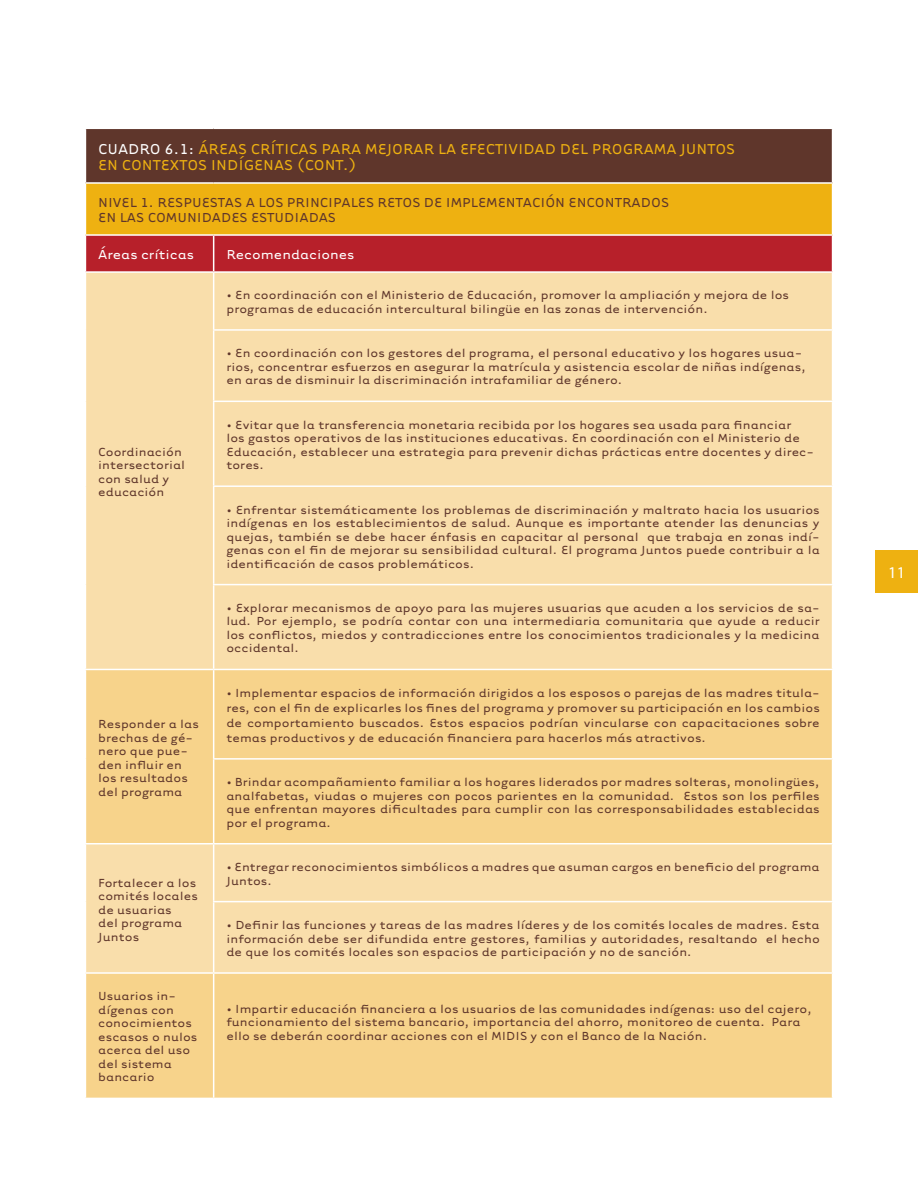
<style>
.page{position:relative;width:918px;height:1188px;background:#fff}
.page>*{position:absolute;margin:0;border:0;box-sizing:border-box;transform-origin:0 0}
.t1{font:16.5px "Tarzana Wide";color:#eeb111}
.t2{font:16.5px "Tarzana Wide";color:#fff}
.t3{font:16.5px "Myriad Pro";color:#fff}
.t4{font:15px "Tarzana Wide";color:#5f362b}
.t5{font:15px "Tarzana Wide";color:#fff}
.t6{font:13.5px/13.5px "Tarzana Wide";letter-spacing:.005em;color:#5f362b}
.s1{color:#fff}
</style>
<div class="page">
<div style="left:875px;top:551px;width:43px;height:42px;background:#eeb111"></div>
<div style="left:85px;top:128px;width:748px;height:55px;background:#5f362b"></div>
<div style="left:85px;top:183px;width:748px;height:52px;background:#eeb111"></div>
<div style="left:86px;top:236px;width:746px;height:35px;background:#b7202a"></div>
<div style="left:86px;top:273px;width:746px;height:396px;background:#f9deab"></div>
<svg style="left:86px;top:670px;width:746px;height:428px;background:#f7d695"></svg>
<hr style="left:85px;top:128px;width:129px;height:1px;background:#fff">
<hr style="left:85px;top:129px;width:1px;height:53px;background:#fff">
<hr style="left:214px;top:128px;width:619px;height:1px;background:#fff">
<hr style="left:832px;top:129px;width:1px;height:53px;background:#fff">
<hr style="left:85px;top:182px;width:129px;height:2px;background:#fff">
<hr style="left:85px;top:184px;width:1px;height:50px;background:#fff">
<hr style="left:214px;top:182px;width:619px;height:2px;background:#fff">
<hr style="left:85px;top:234px;width:129px;height:2px;background:#fff">
<hr style="left:85px;top:843px;width:129px;height:1px;background:#fff">
<hr style="left:85px;top:972px;width:129px;height:2px;background:#fff">
<hr style="left:832px;top:184px;width:1px;height:50px;background:#fff">
<hr style="left:214px;top:234px;width:619px;height:2px;background:#fff">
<hr style="left:213px;top:236px;width:1px;height:35px;background:#fff">
<hr style="left:213px;top:273px;width:1px;height:56px;background:#fff">
<hr style="left:213px;top:329px;width:620px;height:2px;background:#fff">
<hr style="left:213px;top:331px;width:1px;height:70px;background:#fff">
<hr style="left:213px;top:401px;width:620px;height:1px;background:#fff">
<hr style="left:213px;top:402px;width:1px;height:83px;background:#fff">
<hr style="left:213px;top:485px;width:620px;height:2px;background:#fff">
<hr style="left:213px;top:487px;width:1px;height:97px;background:#fff">
<hr style="left:213px;top:584px;width:620px;height:1px;background:#fff">
<hr style="left:213px;top:585px;width:1px;height:84px;background:#fff">
<hr style="left:213px;top:670px;width:1px;height:88px;background:#fff">
<hr style="left:213px;top:758px;width:620px;height:2px;background:#fff">
<hr style="left:213px;top:760px;width:1px;height:83px;background:#fff">
<hr style="left:214px;top:843px;width:619px;height:1px;background:#fff">
<hr style="left:213px;top:844px;width:1px;height:57px;background:#fff">
<hr style="left:213px;top:901px;width:620px;height:1px;background:#fff">
<hr style="left:213px;top:902px;width:1px;height:70px;background:#fff">
<hr style="left:214px;top:972px;width:619px;height:2px;background:#fff">
<hr style="left:213px;top:974px;width:1px;height:124px;background:#fff">
<p class="t2" style="left:98px;top:138px;width:21px">Cuadro</p>
<p class="t1" style="left:165px;top:138px;width:54px"><span class="s1">6.1:</span> Áreas</p>
<p class="t1" style="left:251px;top:138px;width:10px">críticas</p>
<p class="t1" style="left:321px;top:138px;width:11px">para</p>
<p class="t1" style="left:365px;top:138px;width:11px">mejorar</p>
<p class="t1" style="left:438px;top:138px;width:32px">la efectividad</p>
<p class="t1" style="left:560px;top:138px;width:10px">del</p>
<p class="t1" style="left:592px;top:138px;width:12px">programa</p>
<p class="t1" style="left:680px;top:138px;width:16px">Juntos</p>
<p class="t1" style="left:98px;top:155px;width:34px">en conte</p>
<p class="t1" style="left:170px;top:155px;width:20px">xtos</p>
<p class="t1" style="left:211px;top:155px;width:10px">indígenas</p>
<p class="t1" style="left:297px;top:155px;width:19px">(cont</p>
<p class="t1" style="left:343px;top:155px;width:15px">.)</p>
<p class="t4" style="left:98px;top:193px;width:18px">Nivel</p>
<p class="t4" style="left:141px;top:193px;width:36px">1. Respuestas</p>
<p class="t4" style="left:246px;top:193px;width:22px">a los</p>
<p class="t4" style="left:287px;top:193px;width:9px">principales</p>
<p class="t4" style="left:378px;top:193px;width:10px">retos</p>
<p class="t4" style="left:424px;top:193px;width:31px">de implementaci</p>
<p class="t4" style="left:545px;top:193px;width:34px">ón encontrados</p>
<p class="t4" style="left:98px;top:208px;width:30px">en las</p>
<p class="t4" style="left:148px;top:208px;width:10px">comunidades</p>
<p class="t4" style="left:251px;top:208px;width:10px">estudiadas</p>
<p class="t5" style="left:98px;top:245px;width:97px">Áreas críticas</p>
<p class="t5" style="left:226px;top:245px;width:130px">Recomendaciones</p>
<p class="t6" style="left:98px;top:444px;width:88px">Coordinación intersectorial con salud y educación</p>
<p class="t6" style="left:98px;top:717px;width:102px">Responder a las brechas de gé&shy;nero que pue&shy;den influir en los resultados del programa</p>
<p class="t6" style="left:98px;top:875px;width:101px">Fortalecer a los comités locales de usuarias<br>del programa<br>Juntos</p>
<p class="t6" style="left:226px;top:288px;width:564px">• En coordinación con el Ministerio de Educación, promover la ampliación y mejora de los programas de educación intercultural bilingüe en las zonas de intervención.</p>
<p class="t6" style="left:226px;top:346px;width:581px">• En coordinación con los gestores del programa, el personal educativo y los hogares usua&shy;rios, concentrar esfuerzos en asegurar la matrícula y asistencia escolar de niñas indígenas, en aras de disminuir la discriminación intrafamiliar de género.</p>
<p class="t6" style="left:226px;top:417px;width:589px">• Evitar que la transferencia monetaria recibida por los hogares sea usada para financiar<br>los gastos operativos de las instituciones educativas. En coordinación con el Ministerio de Educación, establecer una estrategia para prevenir dichas prácticas entre docentes y direc&shy;tores.</p>
<p class="t6" style="left:226px;top:502px;width:595px;text-align:justify">• Enfrentar sistemáticamente los problemas de discriminación y maltrato hacia los usuarios indígenas en los establecimientos de salud. Aunque es importante atender las denuncias y quejas, también se debe hacer énfasis en capacitar al personal que trabaja en zonas indí&shy;genas con el fin de mejorar su sensibilidad cultural. El programa Juntos puede contribuir a la identificación de casos problemáticos.</p>
<p class="t6" style="left:226px;top:600px;width:595px;text-align:justify">• Explorar mecanismos de apoyo para las mujeres usuarias que acuden a los servicios de sa&shy;lud. Por ejemplo, se podría contar con una intermediaria comunitaria que ayude a reducir los conflictos, miedos y contradicciones entre los conocimientos tradicionales y la medicina occidental.</p>
<p class="t6" style="left:226px;top:685px;width:595px;line-height:15px;text-align:justify">• Implementar espacios de información dirigidos a los esposos o parejas de las madres titula&shy;res, con el fin de explicarles los fines del programa y promover su participación en los cambios de comportamiento buscados. Estos espacios podrían vincularse con capacitaciones sobre temas productivos y de educación financiera para hacerlos más atractivos.</p>
<p class="t6" style="left:226px;top:775px;width:595px;text-align:justify">• Brindar acompañamiento familiar a los hogares liderados por madres solteras, monolingües, analfabetas, viudas o mujeres con pocos parientes en la comunidad. Estos son los perfiles que enfrentan mayores dificultades para cumplir con las corresponsabilidades establecidas por el programa.</p>
<p class="t6" style="left:226px;top:860px;width:595px">• Entregar reconocimientos simbólicos a madres que asuman cargos en beneficio del programa<br>Juntos.</p>
<p class="t6" style="left:226px;top:917px;width:595px;text-align:justify">• Definir las funciones y tareas de las madres líderes y de los comités locales de madres. Esta información debe ser difundida entre gestores, familias y autoridades, resaltando el hecho de que los comités locales son espacios de participación y no de sanción.</p>
<p class="t6" style="left:98px;top:989px;width:101px">Usuarios in&shy;dígenas con conocimientos escasos o nulos acerca del uso del sistema bancario</p>
<p class="t6" style="left:226px;top:1001px;width:587px">• Impartir educación financiera a los usuarios de las comunidades indígenas: uso del cajero, funcionamiento del sistema bancario, importancia del ahorro, monitoreo de cuenta. Para ello se deberán coordinar acciones con el MIDIS y con el Banco de la Nación.</p>
<p class="t3" style="left:888px;top:562px;width:19px">11</p>
</div>
